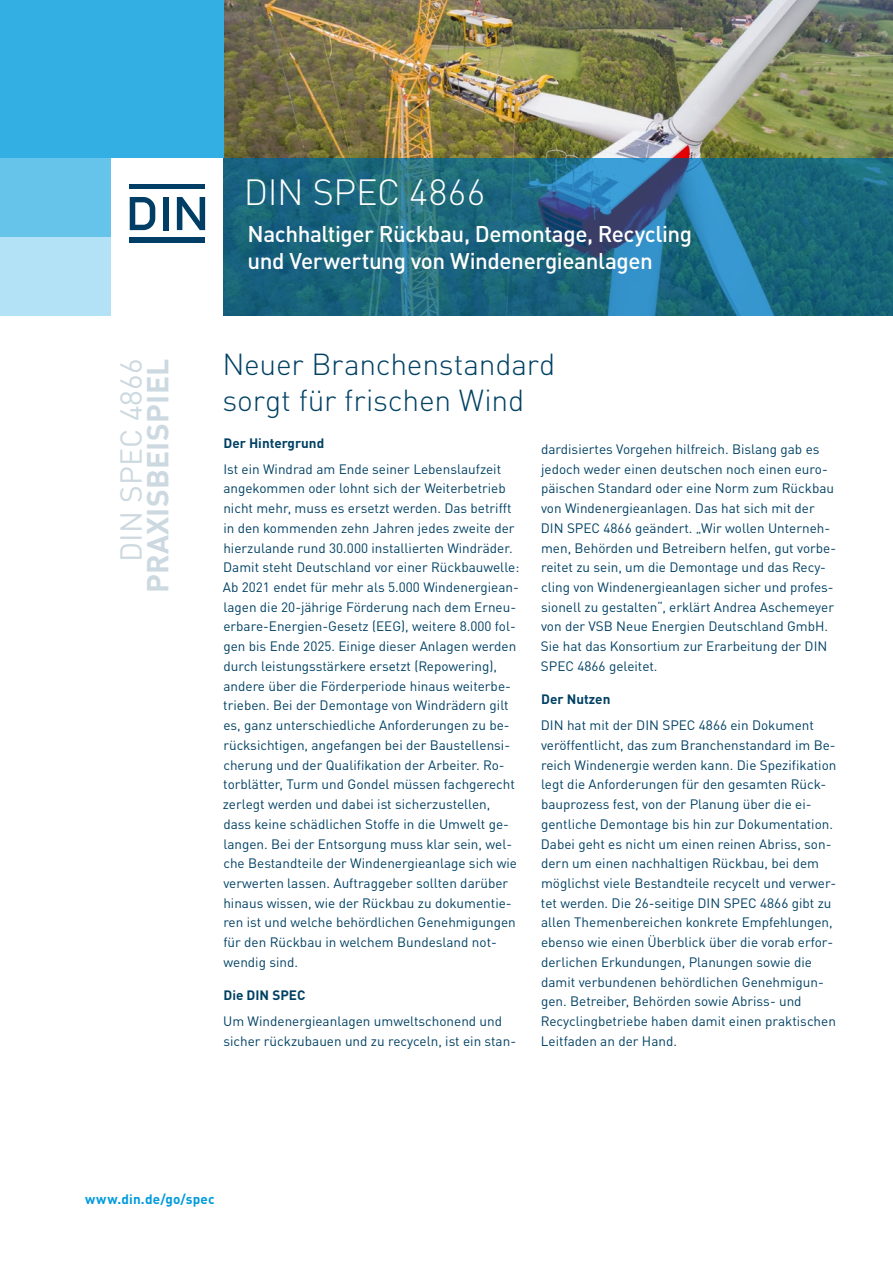
<style>
.page{position:relative;width:893px;height:1263px;background:#fff}
.page>*{position:absolute;margin:0;border:0;box-sizing:border-box;transform-origin:0 0}
.DIN_Kopfzeile_Head{font:300 36px "DINOT";letter-spacing:-.005em;color:#fff}
.DIN_Head_20pt{font:300 30px/36px "DINOT";letter-spacing:-.01em;color:#004164}
.DIN_SPEC-Nummer{font:700 30px "DINOT";letter-spacing:.01em;color:#ccd9e0}
.DIN_SPEC-Nummer-2{font:30px "DINOT";letter-spacing:.01em;color:#ccd9e0}
.DIN_Kopfzeile_Subhea{font:500 22.5px/27px "DINOT";letter-spacing:-.02em;color:#fff}
.DIN_Copy_9pt{font:13.5px/19.8px "DINOT";color:#004164}
.DIN_Subhead_9pt{font:13.5px/19.8px "DINOT";color:#004164}
.DIN_Subhead_9pt-2{font:700 13.5px "DINOT";color:#004164}
.t1{font:700 13.5px "DINOT";letter-spacing:.015em;color:#009bdc}
</style>
<div class="page">
<img style="left:223px;top:0;width:670px;height:158px">
<div style="left:0;top:0;width:112px;height:316px;background:#b3e1f5"></div>
<div style="left:0;top:0;width:112px;height:237px;background:#66c3ea"></div>
<div style="left:0;top:0;width:223px;height:158px;background:#33afe3"></div>
<svg style="left:223px;top:158px;width:670px;height:158px;fill:#1b667b"></svg>
<svg style="left:130px;top:197px;width:25px;height:33px"></svg>
<div style="left:130px;top:184px;width:75px;height:5px;background:#003e65"></div>
<div style="left:163px;top:197px;width:5px;height:33px;background:#003e65"></div>
<svg style="left:177px;top:197px;width:28px;height:33px"></svg>
<div style="left:130px;top:238px;width:75px;height:5px;background:#003e65"></div>
<p class="DIN_SPEC-Nummer-2" style="left:108px;top:562px;width:205px;rotate:-90deg">DIN SPEC 4866</p>
<p class="DIN_SPEC-Nummer" style="left:134px;top:593px;width:236px;rotate:-90deg">PRAXISBEISPIEL</p>
<p class="DIN_Kopfzeile_Head" style="left:244px;top:164px;width:243px">DIN SPEC 4866</p>
<p class="DIN_Kopfzeile_Subhea" style="left:248px;top:218px;width:446px">Nachhaltiger Rückbau, Demontage, Recycling und Verwertung von Windenergieanlagen</p>
<p class="DIN_Head_20pt" style="left:222px;top:344px;width:335px">Neuer Branchenstandard sorgt für frischen Wind</p>
<p class="DIN_Subhead_9pt-2" style="left:223px;top:432px;width:102px">Der Hintergrund</p>
<p class="DIN_Copy_9pt" style="left:223px;top:458px;width:298px">Ist ein Windrad am Ende seiner Lebenslaufzeit angekommen oder lohnt sich der Weiterbetrieb nicht mehr, muss es ersetzt werden. Das betrifft in den kommenden zehn Jahren jedes zweite der hierzulande rund 30.000 installierten Windräder.<br>Damit steht Deutschland vor einer Rückbauwelle:<br>Ab 2021 endet für mehr als 5.000 Windenergiean&shy;lagen die 20-jährige Förderung nach dem Erneu&shy;erbare-Energien-Gesetz (EEG), weitere 8.000 fol&shy;gen bis Ende 2025. Einige dieser Anlagen werden durch leistungsstärkere ersetzt (Repowering), andere über die Förderperiode hinaus weiterbe&shy;trieben. Bei der Demontage von Windrädern gilt es, ganz unterschiedliche Anforderungen zu be&shy;rücksichtigen, angefangen bei der Baustellensi&shy;cherung und der Qualifikation der Arbeiter. Ro&shy;torblätter, Turm und Gondel müssen fachgerecht zerlegt werden und dabei ist sicherzustellen, dass keine schädlichen Stoffe in die Umwelt ge&shy;langen. Bei der Entsorgung muss klar sein, wel&shy;che Bestandteile der Windenergieanlage sich wie verwerten lassen. Auftraggeber sollten darüber hinaus wissen, wie der Rückbau zu dokumentie&shy;ren ist und welche behördlichen Genehmigungen für den Rückbau in welchem Bundesland not&shy;wendig sind.</p>
<p class="DIN_Subhead_9pt-2" style="left:223px;top:985px;width:83px">Die DIN SPEC</p>
<p class="DIN_Subhead_9pt" style="left:223px;top:1010px;width:294px">Um Windenergieanlagen umweltschonend und sicher rückzubauen und zu recyceln, ist ein stan-</p>
<p class="DIN_Subhead_9pt" style="left:541px;top:438px;width:297px">dardisiertes Vorgehen hilfreich. Bislang gab es jedoch weder einen deutschen noch einen euro&shy;päischen Standard oder eine Norm zum Rückbau von Windenergieanlagen. Das hat sich mit der DIN SPEC 4866 geändert. „Wir wollen Unterneh&shy;men, Behörden und Betreibern helfen, gut vorbe&shy;reitet zu sein, um die Demontage und das Recy&shy;cling von Windenergieanlagen sicher und profes&shy;sionell zu gestalten“, erklärt Andrea Aschemeyer von der VSB Neue Energien Deutschland GmbH.<br>Sie hat das Konsortium zur Erarbeitung der DIN SPEC 4866 geleitet.</p>
<p class="DIN_Subhead_9pt-2" style="left:541px;top:689px;width:71px">Der Nutzen</p>
<p class="DIN_Copy_9pt" style="left:541px;top:714px;width:297px">DIN hat mit der DIN SPEC 4866 ein Dokument veröffentlicht, das zum Branchenstandard im Be&shy;reich Windenergie werden kann. Die Spezifikation legt die Anforderungen für den gesamten Rück&shy;bauprozess fest, von der Planung über die ei&shy;gentliche Demontage bis hin zur Dokumentation.<br>Dabei geht es nicht um einen reinen Abriss, son&shy;dern um einen nachhaltigen Rückbau, bei dem möglichst viele Bestandteile recycelt und verwer&shy;tet werden. Die 26-seitige DIN SPEC 4866 gibt zu allen Themenbereichen konkrete Empfehlungen, ebenso wie einen Überblick über die vorab erfor&shy;derlichen Erkundungen, Planungen sowie die damit verbundenen behördlichen Genehmigun&shy;gen. Betreiber, Behörden sowie Abriss- und Recyclingbetriebe haben damit einen praktischen Leitfaden an der Hand.</p>
<p class="t1" style="left:85px;top:1188px;width:131px">www.din.de/go/spec</p>
</div>
